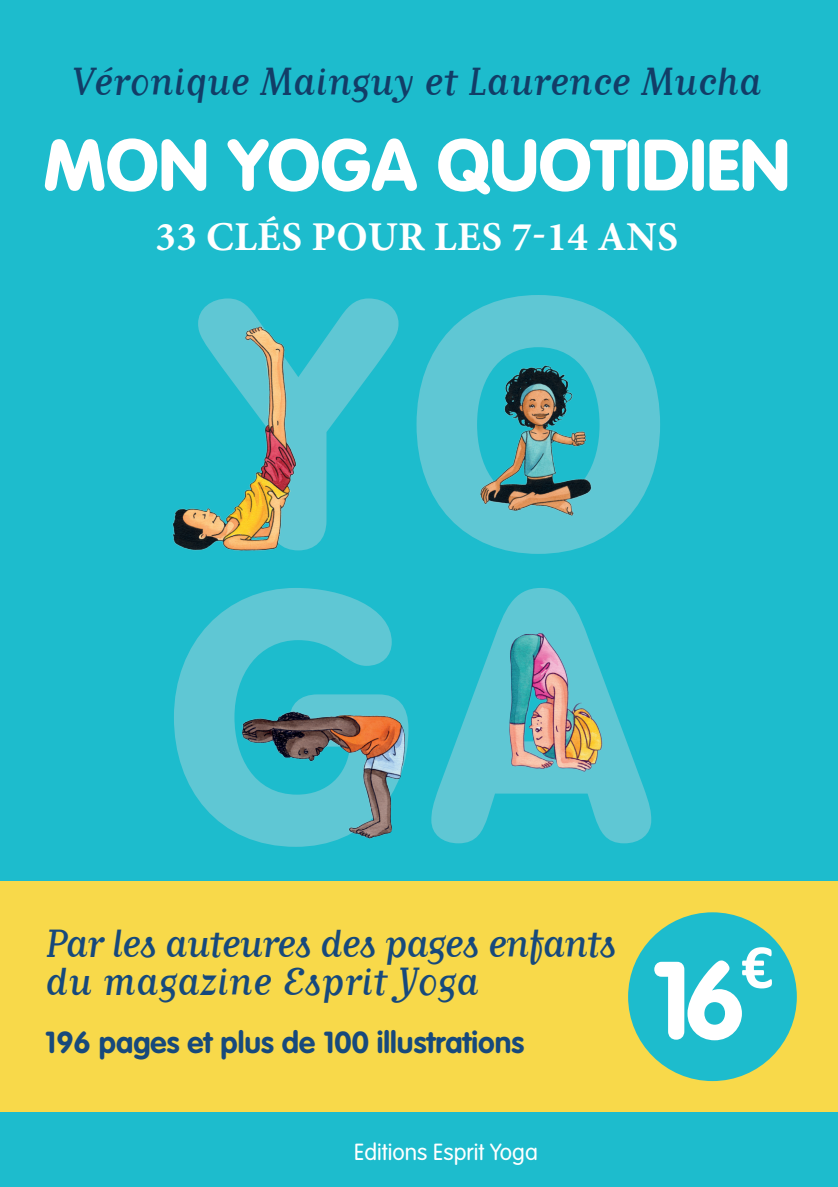
<style>
.page{position:relative;width:838px;height:1187px;background:#fff}
.page>*{position:absolute;margin:0;border:0;box-sizing:border-box;transform-origin:0 0}
.t1{font:700 108.4px "VAG Rounded";color:#fff}
.t2{font:900 71.4px "VAG Rounded";color:#fff}
.t3{font:700 63.2px "Calibri";color:#fff}
.t4{font:46.2px/38.4px "Matrix Script";letter-spacing:-.03em;color:#17497c}
.t5{font:46px "Matrix Script";color:#123d67}
.t6{font:700 41px "Minion Pro";letter-spacing:.01em;color:#fff}
.t7{font:700 30px "VAG Rounded";color:#17497c}
.t8{font:300 23px "VAG Rounded";color:#fff}
</style>
<div class="page">
<div style="left:0;top:0;width:838px;height:1186px;background:#1dbccd"></div>
<div style="left:0;top:880px;width:838px;height:231px;background:#f8d94a"></div>
<svg style="left:174px;top:588px;width:477px;height:258px"></svg>
<svg style="left:200px;top:295px;width:460px;height:259px;fill:#5fc7d4"></svg>
<img style="left:479px;top:365px;width:113px;height:151px">
<img style="left:172px;top:314px;width:153px;height:240px">
<img style="left:508px;top:632px;width:100px;height:140px">
<img style="left:240px;top:711px;width:166px;height:127px">
<div style="left:628px;top:912px;width:168px;height:168px;background:#1dbccd;border-radius:50%"></div>
<p class="t5" style="left:72px;top:59px;width:691px">Véronique Mainguy et Laurence Mucha</p>
<h2 class="t2" style="left:44px;top:122px;width:748px">MON YOGA QUOTIDIEN</h2>
<p class="t6" style="left:156px;top:208px;width:524px">33 CLÉS POUR LES 7-14 ANS</p>
<p class="t4" style="left:45px;top:923px;width:573px">Par les auteures des pages enfants du magazine Esprit Yoga</p>
<p class="t7" style="left:45px;top:1024px;width:480px">196 pages et plus de 100 illustrations</p>
<p class="t8" style="left:354px;top:1138px;width:185px">Editions Esprit Yoga</p>
<h3 class="t3" style="left:741px;top:927px;width:34px">€</h3>
<h1 class="t1" style="left:651px;top:937px;width:96px">16</h1>
</div>
